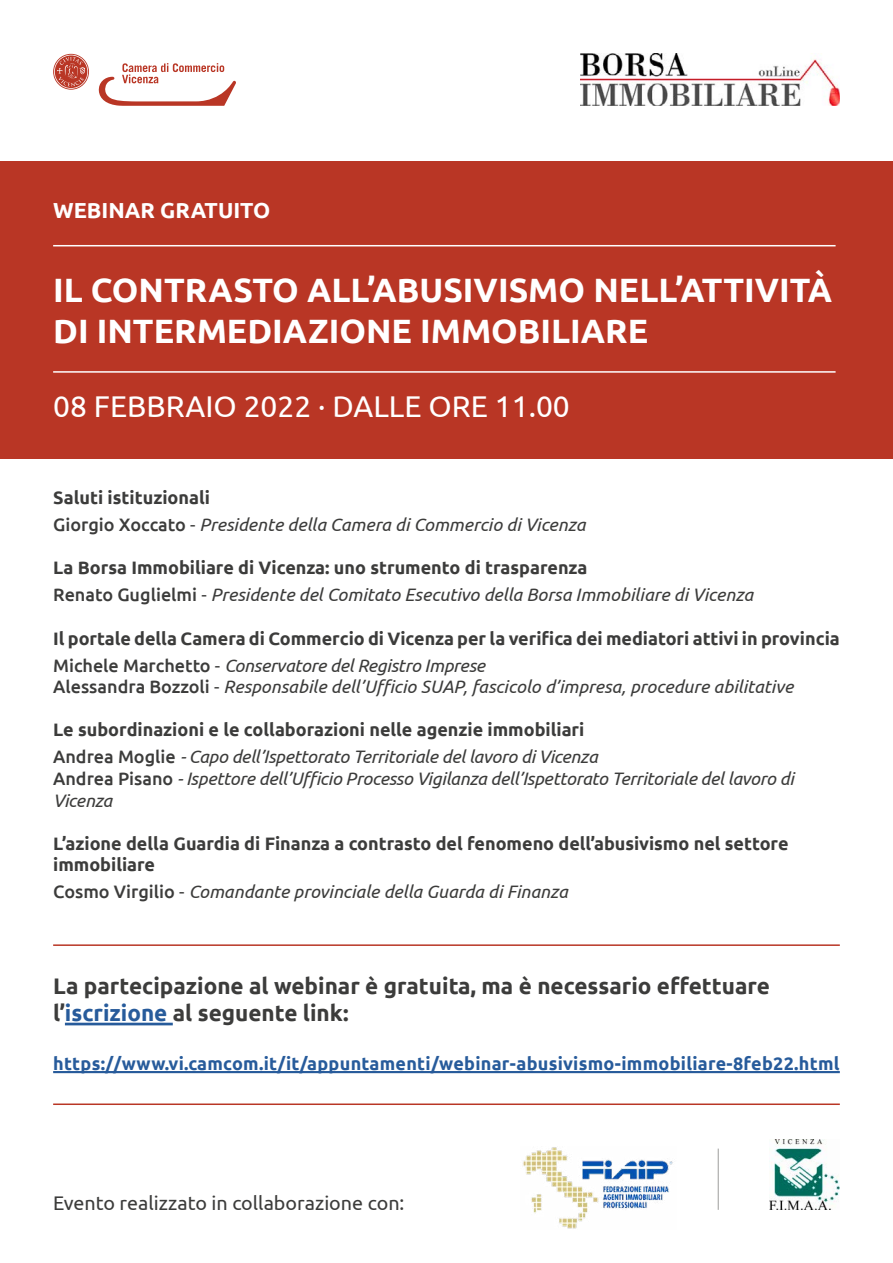
<style>
.page{position:relative;width:893px;height:1263px;background:#fff}
.page>*{position:absolute;margin:0;border:0;box-sizing:border-box;transform-origin:0 0}
.t1{font:700 33.75px/40.5px "Ubuntu";color:#fff}
.t2{font:30px "Ubuntu";color:#fff}
.t3{font:700 22.5px/27px "Ubuntu";color:#3c3c3b}
.t4{font:700 21.75px "Ubuntu";color:#fff}
.t5{font:19.65px "Ubuntu";color:#3c3c3b}
.t6{font:italic 18px/27px "Ubuntu";color:#3c3c3b}
.t7{font:700 18px/27px "Ubuntu";color:#3c3c3b}
.t8{font:700 18px "Ubuntu";letter-spacing:.015em;color:#275b9b}
.s1{font-weight:700;font-style:normal}
.s2{font-weight:500;font-style:normal}
.s3{font-style:normal}
.s4{font-weight:500}
.s5{font-weight:400}
.s6{font-weight:400;font-style:italic}
.s7{color:#275b9b}
</style>
<div class="page">
<div style="left:0;top:161px;width:893px;height:297px;background:#b93625"></div>
<hr style="left:53px;top:245px;width:783px;height:1px;background:#fff">
<hr style="left:53px;top:371px;width:783px;height:2px;background:#fff">
<svg style="left:98px;top:63px;width:138px;height:43px"></svg>
<svg style="left:53px;top:54px;width:36px;height:36px"></svg>
<img style="left:580px;top:53px;width:260px;height:53px">
<hr style="left:65px;top:1023px;width:108px;height:2px;background:#275b9b">
<hr style="left:53px;top:1071px;width:787px;height:2px;background:#275b9b">
<hr style="left:53px;top:944px;width:787px;height:2px;background:#b93625">
<hr style="left:53px;top:1103px;width:787px;height:2px;background:#b93625">
<img style="left:769px;top:1139px;width:70px;height:71px">
<img style="left:523px;top:1147px;width:150px;height:82px">
<hr style="left:718px;top:1148px;width:1px;height:62px;background:#9d9d9c">
<p class="t4" style="left:53px;top:197px;width:219px">WEBINAR GRATUITO</p>
<h1 class="t1" style="left:53px;top:270px;width:781px">IL CONTRASTO ALL’ABUSIVISMO NELL’ATTIVITÀ<br>DI INTERMEDIAZIONE IMMOBILIARE</h1>
<h2 class="t2" style="left:53px;top:388px;width:518px">08 FEBBRAIO 2022 · DALLE ORE 11.00</h2>
<p class="t6" style="left:53px;top:484px;width:534px"><span class="s1">Saluti istituzionali<br></span><span class="s2">Giorgio Xoccato</span> <span class="s3">-</span> Presidente della Camera di Commercio di Vicenza</p>
<p class="t6" style="left:53px;top:554px;width:701px"><span class="s1">La Borsa Immobiliare di Vicenza: uno strumento di trasparenza<br></span><span class="s2">Renato Guglielmi</span> <span class="s3">-</span> Presidente del Comitato Esecutivo della Borsa Immobiliare di Vicenza</p>
<p class="t7" style="left:53px;top:624px;width:788px">Il portale della Camera di Commercio di Vicenza per la verifica dei mediatori attivi in provincia<br><span class="s4">Michele Marchetto</span> <span class="s5">-</span> <span class="s6">Conservatore del Registro Imprese</span></p>
<p class="t6" style="left:53px;top:673px;width:742px"><span class="s2">Alessandra Bozzoli</span> <span class="s3">-</span> Responsabile dell’Ufficio SUAP, fascicolo d’impresa, procedure abilitative</p>
<p class="t7" style="left:53px;top:716px;width:546px">Le subordinazioni e le collaborazioni nelle agenzie immobiliari<br><span class="s4">Andrea Moglie</span> <span class="s6">- Capo dell’Ispettorato Territoriale del lavoro di Vicenza</span></p>
<p class="t6" style="left:53px;top:767px;width:742px;line-height:21.6px"><span class="s2">Andrea Pisano</span> - Ispettore dell’Ufficio Processo Vigilanza dell’Ispettorato Territoriale del lavoro di<br>Vicenza</p>
<p class="t7" style="left:53px;top:832px;width:737px;line-height:21.6px">L’azione della Guardia di Finanza a contrasto del fenomeno dell’abusivismo nel settore immobiliare</p>
<p class="t6" style="left:53px;top:878px;width:516px"><span class="s2">Cosmo Virgilio</span> <span class="s3">-</span> Comandante provinciale della Guarda di Finanza</p>
<p class="t3" style="left:53px;top:972px;width:718px">La partecipazione al webinar è gratuita, ma è necessario effettuare l’<span class="s7">iscrizione</span> al seguente link:</p>
<p class="t8" style="left:53px;top:1052px;width:788px">https://www.vi.camcom.it/it/appuntamenti/webinar-abusivismo-immobiliare-8feb22.html</p>
<p class="t5" style="left:53px;top:1191px;width:353px">Evento realizzato in collaborazione con:</p>
</div>
